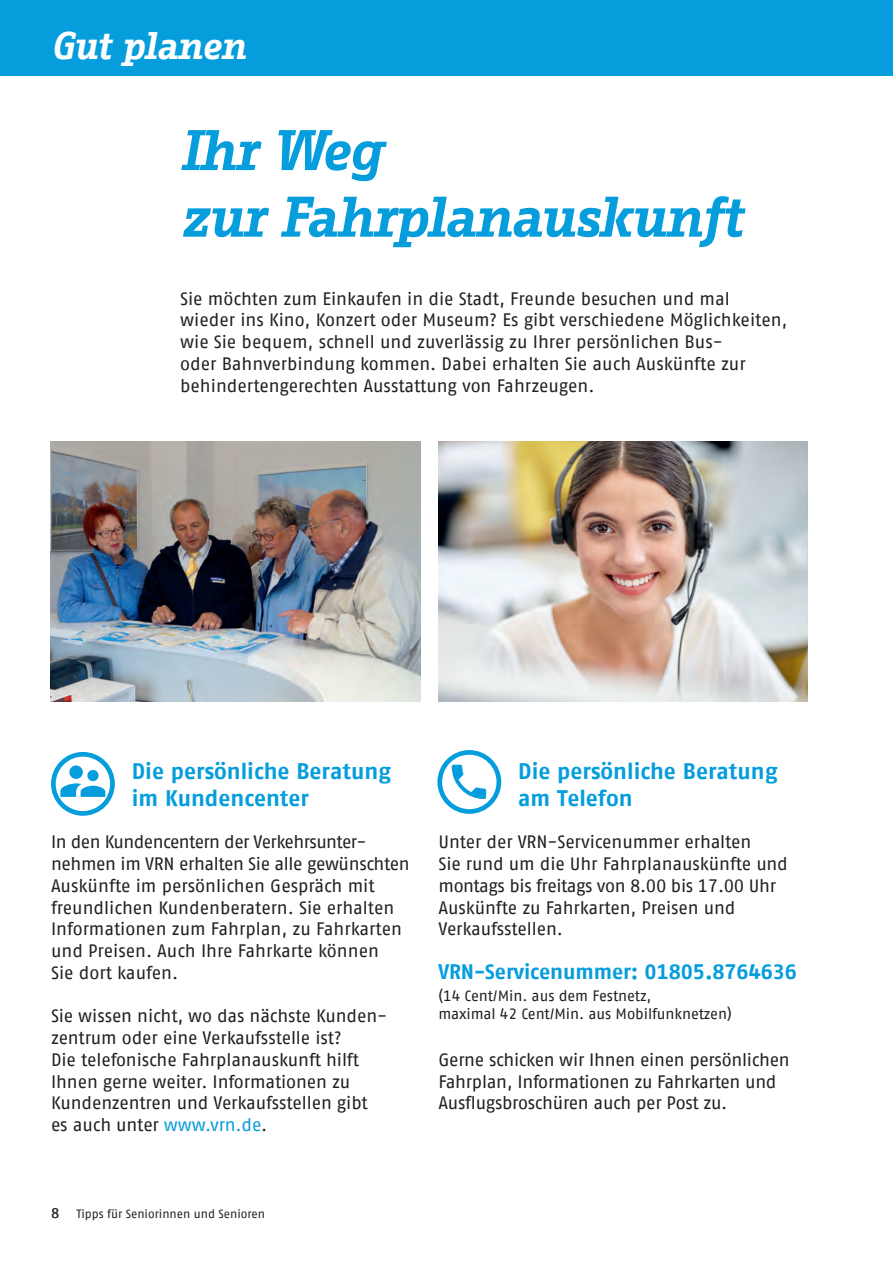
<style>
.page{position:relative;width:893px;height:1263px;background:#fff}
.page>*{position:absolute;margin:0;border:0;box-sizing:border-box;transform-origin:0 0}
.t1{font:italic 700 55.5px/66.6px "Fago Office Serif";letter-spacing:-.03em;color:#069ddc}
.t2{font:italic 700 37.5px "Fago Office Serif";letter-spacing:-.03em;color:#fff}
.t3{font:700 22.5px/27px "Fago No Tf";color:#069ddc}
.t4{font:700 21px "Fago No Tf";letter-spacing:-.005em;color:#069ddc}
.t5{font:18px/21.8px "Fago No Tf";letter-spacing:-.01em;color:#231f20}
.t6{font:15px/18.8px "Fago No Tf";letter-spacing:-.01em;color:#231f20}
.t7{font:12px "Fago No Tf";color:#231f20}
.s1{color:#069ddc}
.s2{font-weight:500;font-size:14.25px}
</style>
<div class="page">
<div style="left:0;top:0;width:893px;height:75px;background:#069ddc"></div>
<img style="left:51px;top:442px;width:369px;height:259px">
<img style="left:438px;top:442px;width:370px;height:259px">
<svg style="left:440px;top:752px;width:59px;height:59px"></svg>
<div style="left:437px;top:750px;width:64px;height:64px;border:5px solid #069ddc;border-radius:50%"></div>
<svg style="left:452px;top:765px;width:34px;height:34px"></svg>
<svg style="left:53px;top:754px;width:59px;height:59px"></svg>
<div style="left:51px;top:752px;width:64px;height:64px;border:5px solid #069ddc;border-radius:50%"></div>
<svg style="left:60px;top:765px;width:45px;height:32px"></svg>
<h2 class="t2" style="left:51px;top:24px;width:197px">Gut planen</h2>
<h1 class="t1" style="left:180px;top:117px;width:564px">Ihr Weg<br>zur Fahrplanauskunft</h1>
<p class="t5" style="left:180px;top:287px;width:609px">Sie möchten zum Einkaufen in die Stadt, Freunde besuchen und mal wieder ins Kino, Konzert oder Museum? Es gibt verschiedene Möglichkeiten, wie Sie bequem, schnell und zuverlässig zu Ihrer persönlichen Bus-<br>oder Bahnverbindung kommen. Dabei erhalten Sie auch Auskünfte zur behindertengerechten Ausstattung von Fahrzeugen.</p>
<p class="t3" style="left:132px;top:757px;width:261px">Die persönliche Beratung im Kundencenter</p>
<p class="t5" style="left:51px;top:831px;width:360px">In den Kundencentern der Verkehrsunter&shy;nehmen im VRN erhalten Sie alle gewünschten Auskünfte im persönlichen Gespräch mit freundlichen Kundenberatern. Sie erhalten Informationen zum Fahrplan, zu Fahrkarten und Preisen. Auch Ihre Fahrkarte können<br>Sie dort kaufen.</p>
<p class="t5" style="left:51px;top:1005px;width:338px">Sie wissen nicht, wo das nächste Kunden&shy;zentrum oder eine Verkaufsstelle ist?<br>Die telefonische Fahrplanauskunft hilft Ihnen gerne weiter. Informationen zu Kundenzentren und Verkaufsstellen gibt es auch unter <span class="s1">www.vrn.de</span>.</p>
<p class="t3" style="left:518px;top:757px;width:261px">Die persönliche Beratung am Telefon</p>
<p class="t5" style="left:438px;top:831px;width:351px">Unter der VRN-Servicenummer erhalten<br>Sie rund um die Uhr Fahrplanauskünfte und montags bis freitags von 8.00 bis 17.00 Uhr Auskünfte zu Fahrkarten, Preisen und Verkaufsstellen.</p>
<p class="t4" style="left:438px;top:959px;width:360px">VRN-Servicenummer: 01805.8764636</p>
<p class="t6" style="left:438px;top:986px;width:295px">(14 Cent/Min. aus dem Festnetz,<br>maximal 42 Cent/Min. aus Mobilfunknetzen)</p>
<p class="t5" style="left:438px;top:1048px;width:353px">Gerne schicken wir Ihnen einen persönlichen<br>Fahrplan, Informationen zu Fahrkarten und<br>Ausflugsbroschüren auch per Post zu.</p>
<p class="t7" style="left:51px;top:1207px;width:216px"><span class="s2">8</span> Tipps für Seniorinnen und Senioren</p>
</div>
